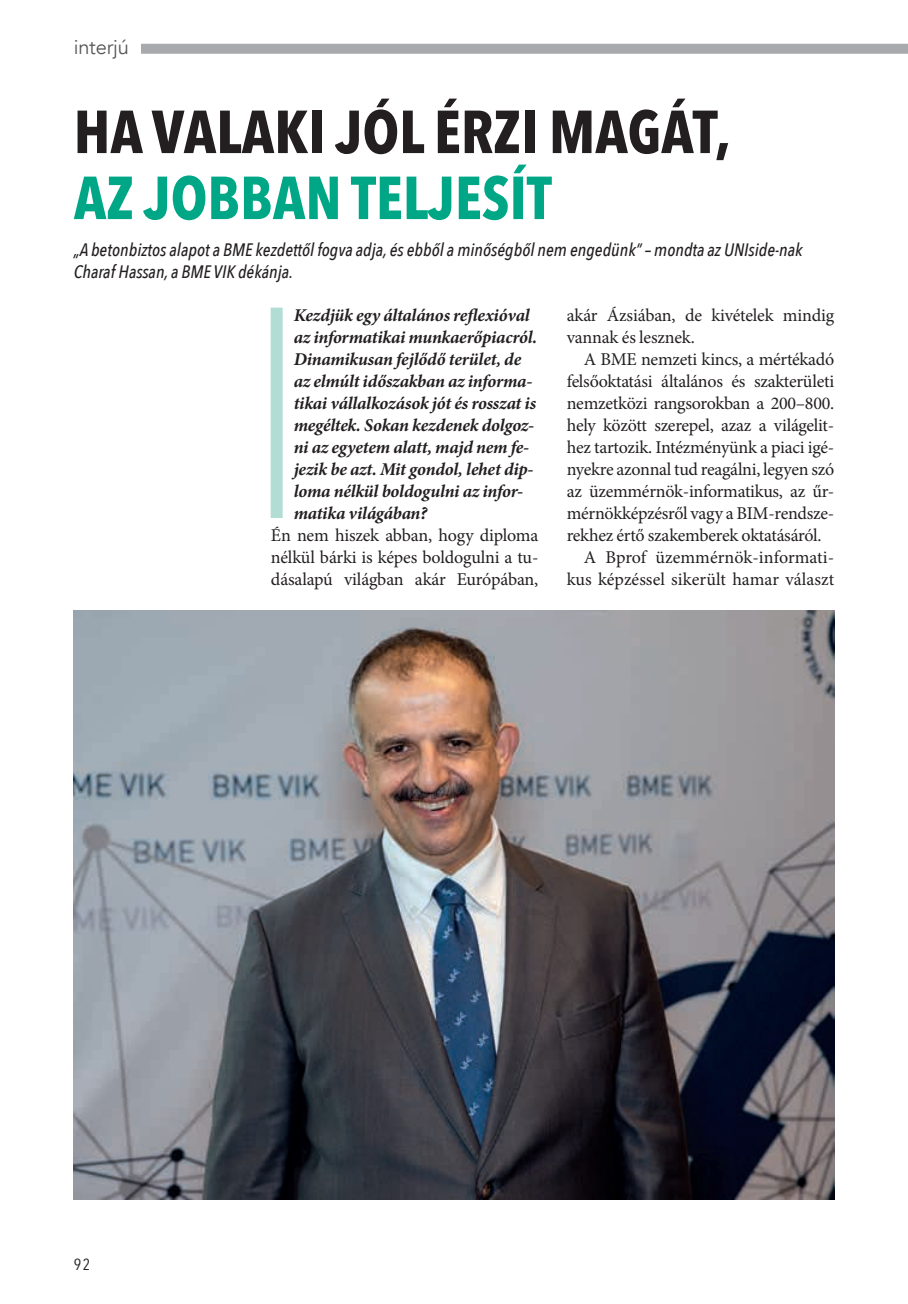
<style>
.page{position:relative;width:908px;height:1304px;background:#fff}
.page>*{position:absolute;margin:0;border:0;box-sizing:border-box;transform-origin:0 0}
._2024_Föcim-UNI-fekete{font:700 condensed 60px/66px "Avenir Next LT Pro";color:#231f20}
.t1{font:20px "Avenir";letter-spacing:-.01em;color:#57585a}
._2024_Szöveg-UNI_behúzva{font:18px/22px "Minion Pro";letter-spacing:-.01em;color:#231f20;text-align:justify}
._2024_kérdés_alternativ_szin{font:italic 700 18px/22px "Minion Pro";letter-spacing:-.015em;color:#231f20}
._2024_Lead-UNI{font:italic 500 18px/22px "Avenir Next Condensed";color:#231f20}
.t2{font:condensed 16px "Avenir Next LT Pro";color:#231f20}
.s1{color:#00a786}
</style>
<div class="page">
<div style="left:141px;top:44px;width:766px;height:10px;background:#a8a9ad"></div>
<div style="left:270px;top:308px;width:12px;height:210px;background:#b1ddd4"></div>
<img style="left:74px;top:610px;width:759px;height:590px">
<p class="t1" style="left:74px;top:35px;width:57px">interjú</p>
<p class="_2024_Föcim-UNI-fekete" style="left:74px;top:98px;width:658px">HA VALAKI JÓL ÉRZI MAGÁT,<br><span class="s1">AZ JOBBAN TELJESÍT</span></p>
<p class="_2024_Lead-UNI" style="left:74px;top:239px;width:730px">„A betonbiztos alapot a BME kezdettől fogva adja, és ebből a minőségből nem engedünk” – mondta az UNIside-nak<br>Charaf Hassan, a BME VIK dékánja.</p>
<p class="_2024_kérdés_alternativ_szin" style="left:293px;top:304px;width:245px">Kezdjük egy általános reflexióval az informatikai munkaerőpiacról.<br>Dinamikusan fejlődő terület, de az elmúlt időszakban az informa&shy;tikai vállalkozások jót és rosszat is megéltek. Sokan kezdenek dolgoz&shy;ni az egyetem alatt, majd nem fe&shy;jezik be azt. Mit gondol, lehet dip&shy;loma nélkül boldogulni az infor&shy;matika világában?</p>
<p class="_2024_Szöveg-UNI_behúzva" style="left:271px;top:524px;width:269px">Én nem hiszek abban, hogy diploma nélkül bárki is képes boldogulni a tu&shy;dásalapú világban akár Európában,</p>
<p class="_2024_Szöveg-UNI_behúzva" style="left:566px;top:304px;width:269px">akár Ázsiában, de kivételek mindig vannak és lesznek.</p>
<p class="_2024_Szöveg-UNI_behúzva" style="left:566px;top:348px;width:269px;text-indent:17px">A BME nemzeti kincs, a mértékadó felsőoktatási általános és szakterületi nemzetközi rangsorokban a 200–800. hely között szerepel, azaz a világelit&shy;hez tartozik. Intézményünk a piaci igé&shy;nyekre azonnal tud reagálni, legyen szó az üzemmérnök-informatikus, az űr&shy;mérnökképzésről vagy a BIM-rendsze&shy;rekhez értő szakemberek oktatásáról.</p>
<p class="_2024_Szöveg-UNI_behúzva" style="left:566px;top:546px;width:269px;text-align:right">A Bprof üzemmérnök-informati&shy;kus képzéssel sikerült hamar választ</p>
<p class="t2" style="left:74px;top:1255px;width:18px">92</p>
</div>
